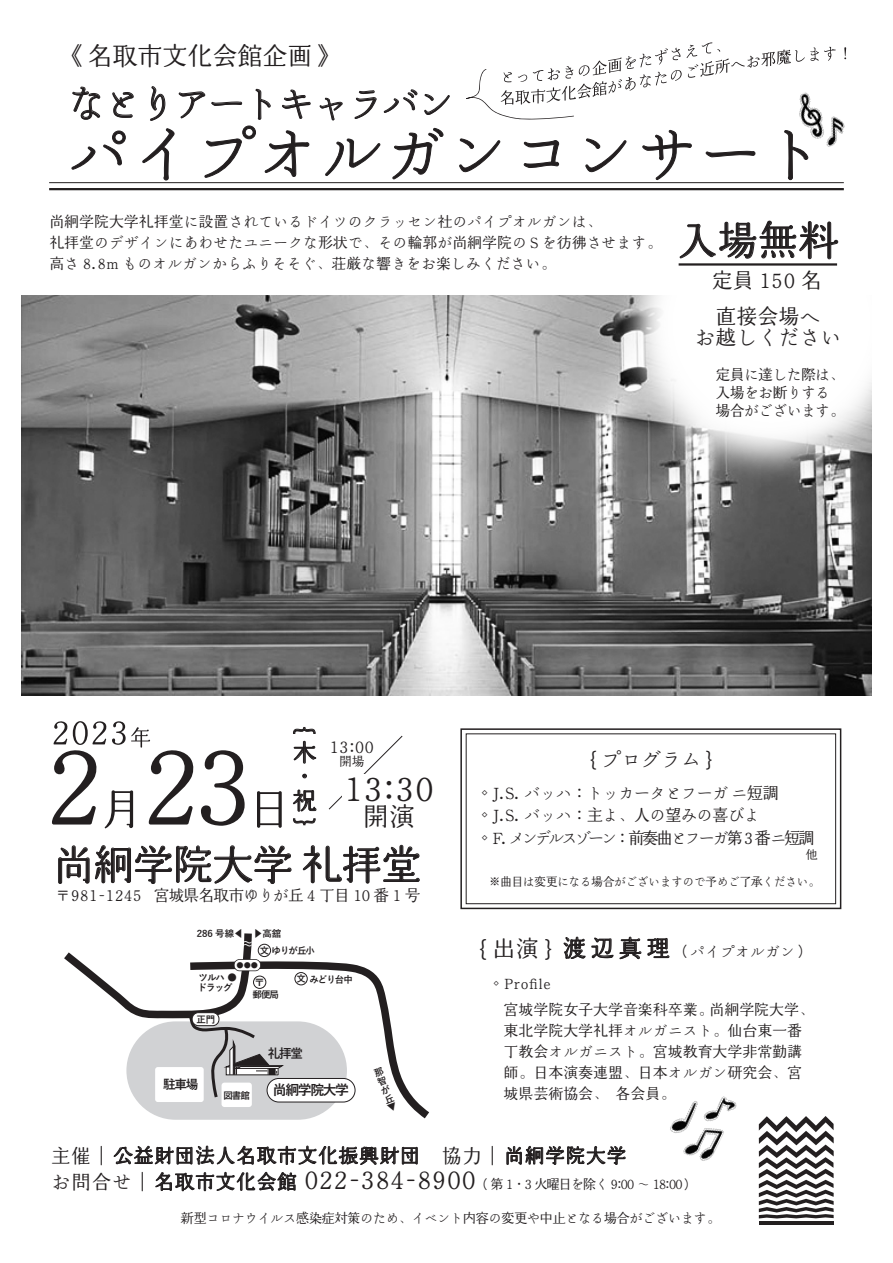
<style>
.page{position:relative;width:893px;height:1263px;background:#fff}
.page>*{position:absolute;margin:0;border:0;box-sizing:border-box;transform-origin:0 0}
.t1{font:63.45px "Kinuta Marumin Shinano Std N R";letter-spacing:-.005em;color:#231f20}
.t2{font:40.8px "Kinuta Marumin Shinano Std N R";letter-spacing:-.025em;color:#231f20}
.t3{font:40.35px "Kinuta Marumin Shinano Std N R";color:#231f20}
.t4{font:38.7px "Kinuta Marumin Shinano Std N R";letter-spacing:-.1em;color:#231f20}
.t5{font:33.9px "Kinuta Marumin Shinano Std N R";color:#231f20}
.t6{font:26.1px "Kinuta Marumin Shinano Std N R";color:#231f20}
.t7{font:25.05px "Kinuta Marumin Shinano Std N R";letter-spacing:-.005em;color:#231f20}
.t8{font:24px/24px "Kinuta Marumin Shinano Std N R";color:#231f20}
.t9{font:24px "Koz Go Pr 6 N";color:#231f20}
.t10{font:21px/21px "Kinuta Marumin Shinano Std N R";color:#231f20;text-align:center}
.t11{font:19.5px "Kinuta Marumin Shinano Std N R";letter-spacing:.05em;color:#231f20}
.t12{font:16.65px "Kinuta Marumin Shinano Std N R";color:#231f20}
.t13{font:16.5px/22.5px "Kinuta Marumin Shinano Std N R";letter-spacing:-.05em;color:#231f20}
.t14{font:15.75px "Kinuta Marumin Shinano Std N R";letter-spacing:-.05em;color:#231f20}
.t15{font:15px/21px "Kinuta Marumin Shinano Std N R";letter-spacing:-.005em;color:#231f20}
.t16{font:15px/18px "Kinuta Marumin Shinano Std N R";letter-spacing:-.05em;color:#231f20}
.t17{font:700 13.8px "Yu Gothic";letter-spacing:-.1em;color:#231f20}
.t18{font:13.5px "Kinuta Marumin Shinano Std N R";letter-spacing:-.1em;color:#231f20}
.t19{font:13.5px "Kinuta Marumin Shinano Std N R";letter-spacing:-.05em;color:#231f20}
.t20{font:12.9px "Kinuta Marumin Shinano Std N R";color:#231f20}
.t21{font:700 12.6px "Yu Gothic";letter-spacing:-.1em;color:#231f20}
.t22{font:12px "Kinuta Marumin Shinano Std N R";letter-spacing:-.05em;color:#231f20}
.t23{font:700 10.2px "Yu Gothic";color:#fff}
.t24{font:700 9.45px/9.4px "Yu Gothic";letter-spacing:-.1em;color:#231f20;text-align:justify}
.t25{font:700 7.2px "Yu Gothic";color:#231f20}
.s1{font-family:"Koz Go Pr 6 N";font-weight:400}
.s2{font-family:"Koz Go Pr 6 N"}
.s3{font-family:"Koz Go Pr 6 N";font-size:23.25px}
.s4{font-size:23.25px}
.s5{font-size:19.5px}
.s6{font-size:25.5px}
</style>
<div class="page">
<img style="left:21px;top:296px;width:851px;height:399px">
<img style="left:477px;top:48px;width:395px;height:571px">
<svg style="left:679px;top:220px;width:159px;height:39px"></svg>
<hr style="left:679px;top:263px;width:158px;height:3px;background:#231f20">
<img style="left:670px;top:1096px;width:67px;height:65px">
<img style="left:836px;top:78px;width:25px;height:82px">
<svg style="left:113px;top:1146px;width:305px;height:19px"></svg>
<svg style="left:506px;top:1146px;width:120px;height:19px"></svg>
<svg style="left:155px;top:1172px;width:141px;height:19px"></svg>
<svg style="left:759px;top:1116px;width:75px;height:102px"></svg>
<hr style="left:759px;top:1221px;width:75px;height:3px;background:#231f20">
<svg style="left:58px;top:845px;width:31px;height:39px"></svg>
<svg style="left:95px;top:845px;width:196px;height:39px"></svg>
<svg style="left:302px;top:845px;width:118px;height:38px"></svg>
<svg style="left:564px;top:937px;width:21px;height:22px"></svg>
<svg style="left:591px;top:937px;width:22px;height:21px"></svg>
<svg style="left:619px;top:937px;width:22px;height:22px"></svg>
<svg style="left:647px;top:938px;width:22px;height:20px"></svg>
<svg style="left:52px;top:721px;width:142px;height:108px"></svg>
<svg style="left:201px;top:750px;width:44px;height:76px"></svg>
<svg style="left:257px;top:791px;width:25px;height:37px"></svg>
<svg style="left:72px;top:87px;width:29px;height:33px"></svg>
<svg style="left:112px;top:92px;width:22px;height:26px"></svg>
<svg style="left:150px;top:86px;width:16px;height:34px"></svg>
<svg style="left:178px;top:91px;width:64px;height:27px"></svg>
<svg style="left:255px;top:88px;width:16px;height:31px"></svg>
<svg style="left:282px;top:89px;width:29px;height:30px"></svg>
<svg style="left:71px;top:130px;width:55px;height:39px"></svg>
<svg style="left:143px;top:128px;width:32px;height:53px"></svg>
<svg style="left:204px;top:125px;width:52px;height:52px"></svg>
<svg style="left:264px;top:131px;width:46px;height:46px"></svg>
<svg style="left:320px;top:89px;width:130px;height:90px"></svg>
<hr style="left:49px;top:188px;width:795px;height:2px;background:#231f20">
<hr style="left:49px;top:182px;width:795px;height:1px;background:#231f20">
<svg style="left:328px;top:735px;width:75px;height:75px"></svg>
<div style="left:342px;top:775px;width:23px;height:31px;background:#fff"></div>
<svg style="left:293px;top:727px;width:23px;height:7px"></svg>
<svg style="left:293px;top:741px;width:23px;height:22px"></svg>
<svg style="left:303px;top:774px;width:4px;height:4px"></svg>
<svg style="left:293px;top:790px;width:23px;height:22px"></svg>
<svg style="left:293px;top:818px;width:23px;height:8px"></svg>
<svg style="left:844px;top:47px;width:2px;height:12px"></svg>
<svg style="left:459px;top:42px;width:377px;height:138px"></svg>
<div style="left:460px;top:728px;width:381px;height:181px;border:2px solid #231f20"></div>
<div style="left:466px;top:734px;width:370px;height:170px;border:1px solid #231f20"></div>
<svg style="left:64px;top:933px;width:365px;height:187px"></svg>
<h3 class="t7" style="left:63px;top:42px;width:276px">《名取市文化会館企画》</h3>
<h3 class="t4" style="left:68px;top:82px;width:389px">なとりアートキャラバン</h3>
<h1 class="t1" style="left:68px;top:119px;width:759px">パイプオルガンコンサート</h1>
<p class="t15" style="left:49px;top:212px;width:614px">尚絅学院大学礼拝堂に設置されているドイツのクラッセン社のパイプオルガンは、<br>礼拝堂のデザインにあわせたユニークな形状で、その輪郭が尚絅学院のＳを彷彿させます。高さ 8.8m ものオルガンからふりそそぐ、荘厳な響きをお楽しみください。</p>
<h3 class="t3" style="left:677px;top:218px;width:163px">入場無料</h3>
<h3 class="t10" style="left:712px;top:271px;width:112px">定員 150 名</h3>
<h3 class="t10" style="left:695px;top:307px;width:148px">直接会場へ<br>お越しください</h3>
<p class="t16" style="left:715px;top:366px;width:130px">定員に達した際は、入場をお断りする場合がございます。</p>
<h3 class="t9" style="left:319px;top:727px;width:9px;rotate:90deg">{</h3>
<h3 class="t8" style="left:293px;top:742px;width:25px">木・祝</h3>
<h3 class="t9" style="left:319px;top:818px;width:9px;rotate:90deg">}</h3>
<p class="t12" style="left:330px;top:738px;width:46px">13:00</p>
<p class="t20" style="left:339px;top:754px;width:27px">開場</p>
<h3 class="t5" style="left:344px;top:770px;width:92px">13:30</h3>
<h3 class="t6" style="left:363px;top:802px;width:54px">開演</h3>
<h2 class="t2" style="left:53px;top:842px;width:370px">尚絅学院大学 礼拝堂</h2>
<p class="t14" style="left:55px;top:887px;width:367px">〒981-1245 宮城県名取市ゆりが丘 4 丁目 10 番 1 号</p>
<p class="t24" style="left:197px;top:929px;width:86px">286 号線<span class="s1">◀ ▶</span>高舘</p>
<p class="t23" style="left:243px;top:938px;width:12px">～～</p>
<p class="t24" style="left:260px;top:946px;width:57px">文ゆりが丘小</p>
<p class="t24" style="left:253px;top:990px;width:28px">郵便局</p>
<p class="t25" style="left:237px;top:961px;width:23px">●●●</p>
<p class="t24" style="left:199px;top:973px;width:40px">ツルハ ●</p>
<p class="t24" style="left:296px;top:975px;width:58px">文みどり台中</p>
<p class="t24" style="left:198px;top:983px;width:36px">ドラッグ</p>
<p class="t24" style="left:255px;top:978px;width:11px">〒</p>
<p class="t24" style="left:196px;top:1015px;width:20px">正門</p>
<p class="t21" style="left:163px;top:1078px;width:37px">駐車場</p>
<p class="t24" style="left:223px;top:1091px;width:28px">図書館</p>
<p class="t21" style="left:268px;top:1046px;width:37px">礼拝堂</p>
<p class="t17" style="left:273px;top:1082px;width:78px">尚絅学院大学</p>
<p class="t24" style="left:373px;top:1069px;width:6px;rotate:-21deg">那智が丘▼</p>
<h3 class="t10" style="left:590px;top:750px;width:124px"><span class="s2">{</span> プログラム <span class="s2">}</span></h3>
<p class="t13" style="left:477px;top:782px;width:340px"><span class="s2">◇</span>J.S. バッハ：トッカータとフーガ ニ短調<span class="s2">◇</span>J.S. バッハ：主よ、人の望みの喜びよ<br><span class="s2">◇</span>F. メンデルスゾーン：前奏曲とフーガ第３番 ニ短調</p>
<p class="t22" style="left:489px;top:875px;width:333px">※曲目は変更になる場合がございますので予めご了承ください。</p>
<p class="t15" style="left:480px;top:941px;width:332px"><span class="s3">{</span> <span class="s4">出演</span> <span class="s3">}</span> <span class="s4">渡辺真理</span>（パイプオルガン）</p>
<p class="t15" style="left:489px;top:972px;width:327px;line-height:25.5px"><span class="s2">◇</span>Profile<br>　宮城学院女子大学音楽科卒業。尚絅学院大学、</p>
<p class="t15" style="left:489px;top:1020px;width:315px;text-align:justify">　東北学院大学礼拝オルガニスト。仙台東一番　丁教会オルガニスト。宮城教育大学非常勤講　師。日本演奏連盟、日本オルガン研究会、宮　城県芸術協会、　各会員。</p>
<h3 class="t11" style="left:51px;top:1145px;width:577px">主催｜公益財団法人名取市文化振興財団 協力｜尚絅学院大学</h3>
<p class="t18" style="left:51px;top:1176px;width:640px"><span class="s5">お問合せ｜名取市文化会館</span> <span class="s6">022-384-8900</span> ( 第 1・3 火曜日を除く 9:00 ～ 18:00 )</p>
<p class="t19" style="left:181px;top:1210px;width:541px">新型コロナウイルス感染症対策のため、イベント内容の変更や中止となる場合がございます。</p>
</div>
